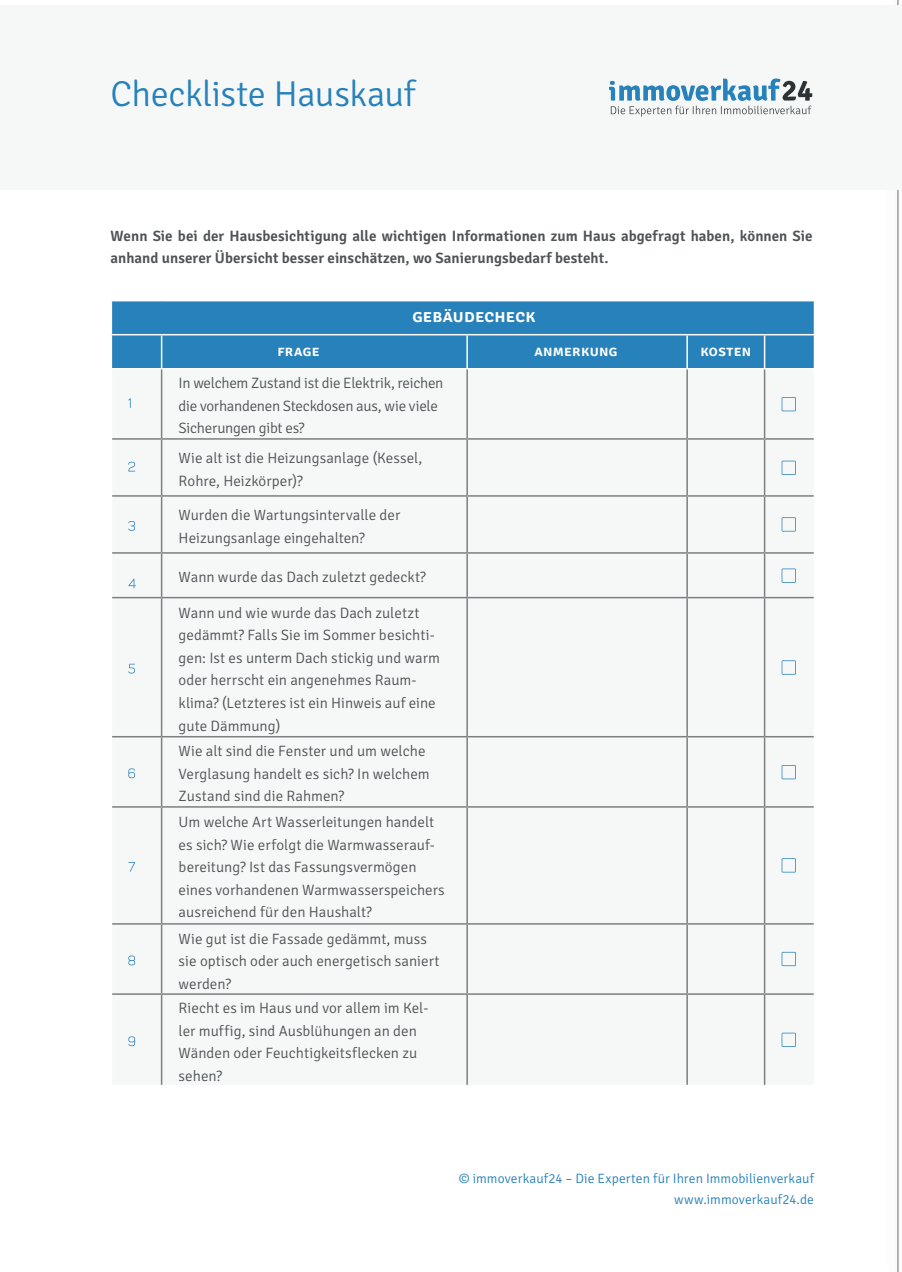
<style>
.page{position:relative;width:902px;height:1272px;background:#fff}
.page>*{position:absolute;margin:0;border:0;box-sizing:border-box;transform-origin:0 0}
.t1{font:300 36px "Signika";letter-spacing:-.01em;color:#2781ba}
.t2{font:600 18px "Signika";letter-spacing:.01em;color:#fff}
.t3{font:300 15px/22.5px "Signika";color:#4f5355}
.t4{font:600 15px/22.5px "Signika";color:#4f5355}
.t5{font:300 15px/22.5px "Signika";letter-spacing:-.02em;color:#4f5355}
.t6{font:600 15px "Signika";letter-spacing:.02em;color:#fff}
.t7{font:300 13.5px "Signika";letter-spacing:.005em;color:#2781ba}
</style>
<div class="page">
<hr style="left:897px;top:0;width:1px;height:1271px;background:#6f7073">
<div style="left:0;top:6px;width:901px;height:184px;background:#f6f8f8"></div>
<div style="left:112px;top:301px;width:701px;height:67px;background:#2781ba"></div>
<div style="left:112px;top:369px;width:701px;height:715px;background:#f6f8f8"></div>
<hr style="left:111px;top:334px;width:51px;height:1px;background:#fff">
<hr style="left:162px;top:334px;width:305px;height:1px;background:#fff">
<hr style="left:161px;top:335px;width:1px;height:33px;background:#fff">
<hr style="left:467px;top:334px;width:220px;height:1px;background:#fff">
<hr style="left:466px;top:335px;width:2px;height:33px;background:#fff">
<hr style="left:687px;top:334px;width:77px;height:1px;background:#fff">
<hr style="left:686px;top:335px;width:1px;height:33px;background:#fff">
<hr style="left:764px;top:334px;width:51px;height:1px;background:#fff">
<hr style="left:763px;top:335px;width:2px;height:33px;background:#fff">
<hr style="left:161px;top:369px;width:1px;height:69px;background:#7c7f80">
<hr style="left:466px;top:369px;width:2px;height:69px;background:#7c7f80">
<hr style="left:686px;top:369px;width:1px;height:69px;background:#7c7f80">
<hr style="left:763px;top:369px;width:2px;height:69px;background:#7c7f80">
<hr style="left:112px;top:438px;width:50px;height:1px;background:#7c7f80">
<hr style="left:162px;top:438px;width:305px;height:1px;background:#7c7f80">
<hr style="left:161px;top:439px;width:1px;height:56px;background:#7c7f80">
<hr style="left:467px;top:438px;width:220px;height:1px;background:#7c7f80">
<hr style="left:466px;top:439px;width:2px;height:56px;background:#7c7f80">
<hr style="left:687px;top:438px;width:77px;height:1px;background:#7c7f80">
<hr style="left:686px;top:439px;width:1px;height:56px;background:#7c7f80">
<hr style="left:764px;top:438px;width:49px;height:1px;background:#7c7f80">
<hr style="left:763px;top:439px;width:2px;height:56px;background:#7c7f80">
<hr style="left:112px;top:495px;width:50px;height:1px;background:#7c7f80">
<hr style="left:162px;top:495px;width:305px;height:1px;background:#7c7f80">
<hr style="left:161px;top:496px;width:1px;height:56px;background:#7c7f80">
<hr style="left:467px;top:495px;width:220px;height:1px;background:#7c7f80">
<hr style="left:466px;top:496px;width:2px;height:56px;background:#7c7f80">
<hr style="left:687px;top:495px;width:77px;height:1px;background:#7c7f80">
<hr style="left:686px;top:496px;width:1px;height:56px;background:#7c7f80">
<hr style="left:764px;top:495px;width:49px;height:1px;background:#7c7f80">
<hr style="left:763px;top:496px;width:2px;height:56px;background:#7c7f80">
<hr style="left:112px;top:552px;width:50px;height:1px;background:#7c7f80">
<hr style="left:162px;top:552px;width:305px;height:1px;background:#7c7f80">
<hr style="left:161px;top:553px;width:1px;height:44px;background:#7c7f80">
<hr style="left:467px;top:552px;width:220px;height:1px;background:#7c7f80">
<hr style="left:466px;top:553px;width:2px;height:44px;background:#7c7f80">
<hr style="left:687px;top:552px;width:77px;height:1px;background:#7c7f80">
<hr style="left:686px;top:553px;width:1px;height:44px;background:#7c7f80">
<hr style="left:764px;top:552px;width:49px;height:1px;background:#7c7f80">
<hr style="left:763px;top:553px;width:2px;height:44px;background:#7c7f80">
<hr style="left:112px;top:597px;width:50px;height:1px;background:#7c7f80">
<hr style="left:162px;top:597px;width:305px;height:1px;background:#7c7f80">
<hr style="left:161px;top:598px;width:1px;height:138px;background:#7c7f80">
<hr style="left:467px;top:597px;width:220px;height:1px;background:#7c7f80">
<hr style="left:466px;top:598px;width:2px;height:138px;background:#7c7f80">
<hr style="left:687px;top:597px;width:77px;height:1px;background:#7c7f80">
<hr style="left:686px;top:598px;width:1px;height:138px;background:#7c7f80">
<hr style="left:764px;top:597px;width:49px;height:1px;background:#7c7f80">
<hr style="left:763px;top:598px;width:2px;height:138px;background:#7c7f80">
<hr style="left:112px;top:736px;width:50px;height:1px;background:#7c7f80">
<hr style="left:162px;top:736px;width:305px;height:1px;background:#7c7f80">
<hr style="left:161px;top:737px;width:1px;height:69px;background:#7c7f80">
<hr style="left:467px;top:736px;width:220px;height:1px;background:#7c7f80">
<hr style="left:466px;top:737px;width:2px;height:69px;background:#7c7f80">
<hr style="left:687px;top:736px;width:77px;height:1px;background:#7c7f80">
<hr style="left:686px;top:737px;width:1px;height:69px;background:#7c7f80">
<hr style="left:764px;top:736px;width:49px;height:1px;background:#7c7f80">
<hr style="left:763px;top:737px;width:2px;height:69px;background:#7c7f80">
<hr style="left:112px;top:806px;width:50px;height:1px;background:#7c7f80">
<hr style="left:162px;top:806px;width:305px;height:1px;background:#7c7f80">
<hr style="left:161px;top:807px;width:1px;height:116px;background:#7c7f80">
<hr style="left:467px;top:806px;width:220px;height:1px;background:#7c7f80">
<hr style="left:466px;top:807px;width:2px;height:116px;background:#7c7f80">
<hr style="left:687px;top:806px;width:77px;height:1px;background:#7c7f80">
<hr style="left:686px;top:807px;width:1px;height:116px;background:#7c7f80">
<hr style="left:764px;top:806px;width:49px;height:1px;background:#7c7f80">
<hr style="left:763px;top:807px;width:2px;height:116px;background:#7c7f80">
<hr style="left:112px;top:923px;width:50px;height:1px;background:#7c7f80">
<hr style="left:162px;top:923px;width:305px;height:1px;background:#7c7f80">
<hr style="left:161px;top:924px;width:1px;height:69px;background:#7c7f80">
<hr style="left:467px;top:923px;width:220px;height:1px;background:#7c7f80">
<hr style="left:466px;top:924px;width:2px;height:69px;background:#7c7f80">
<hr style="left:687px;top:923px;width:77px;height:1px;background:#7c7f80">
<hr style="left:686px;top:924px;width:1px;height:69px;background:#7c7f80">
<hr style="left:764px;top:923px;width:49px;height:1px;background:#7c7f80">
<hr style="left:763px;top:924px;width:2px;height:69px;background:#7c7f80">
<hr style="left:161px;top:994px;width:1px;height:90px;background:#7c7f80">
<hr style="left:466px;top:994px;width:2px;height:90px;background:#7c7f80">
<hr style="left:686px;top:994px;width:1px;height:90px;background:#7c7f80">
<hr style="left:763px;top:994px;width:2px;height:90px;background:#7c7f80">
<hr style="left:112px;top:993px;width:50px;height:1px;background:#7c7f80">
<hr style="left:162px;top:993px;width:305px;height:1px;background:#7c7f80">
<hr style="left:467px;top:993px;width:220px;height:1px;background:#7c7f80">
<hr style="left:687px;top:993px;width:77px;height:1px;background:#7c7f80">
<hr style="left:764px;top:993px;width:49px;height:1px;background:#7c7f80">
<svg style="left:128px;top:398px;width:3px;height:10px"></svg>
<svg style="left:781px;top:397px;width:14px;height:14px"></svg>
<svg style="left:128px;top:462px;width:7px;height:9px"></svg>
<svg style="left:781px;top:460px;width:14px;height:15px"></svg>
<svg style="left:128px;top:521px;width:7px;height:10px"></svg>
<svg style="left:781px;top:517px;width:14px;height:14px"></svg>
<svg style="left:128px;top:578px;width:8px;height:10px"></svg>
<svg style="left:781px;top:568px;width:14px;height:14px"></svg>
<svg style="left:128px;top:663px;width:7px;height:10px"></svg>
<svg style="left:781px;top:660px;width:14px;height:14px"></svg>
<svg style="left:128px;top:768px;width:7px;height:10px"></svg>
<svg style="left:781px;top:765px;width:14px;height:14px"></svg>
<svg style="left:128px;top:862px;width:7px;height:9px"></svg>
<svg style="left:781px;top:858px;width:14px;height:14px"></svg>
<svg style="left:128px;top:955px;width:7px;height:10px"></svg>
<svg style="left:781px;top:951px;width:14px;height:15px"></svg>
<svg style="left:128px;top:1036px;width:7px;height:10px"></svg>
<svg style="left:781px;top:1032px;width:14px;height:14px"></svg>
<svg style="left:609px;top:78px;width:203px;height:39px"></svg>
<p class="t1" style="left:111px;top:74px;width:306px">Checkliste Hauskauf</p>
<p class="t4" style="left:111px;top:224px;width:703px">Wenn Sie bei der Hausbesichtigung alle wichtigen Informationen zum Haus abgefragt haben, können Sie anhand unserer Übersicht besser einschätzen, wo Sanierungsbedarf besteht.</p>
<p class="t2" style="left:412px;top:306px;width:125px">gebäudecheck</p>
<p class="t6" style="left:277px;top:342px;width:44px">frage</p>
<p class="t6" style="left:534px;top:342px;width:85px">anmerkung</p>
<p class="t6" style="left:700px;top:342px;width:52px">kosten</p>
<p class="t5" style="left:179px;top:372px;width:266px">In welchem Zustand ist die Elektrik, reichen die vorhandenen Steckdosen aus, wie viele</p>
<p class="t5" style="left:179px;top:417px;width:127px">Sicherungen gibt es?</p>
<p class="t3" style="left:179px;top:447px;width:245px">Wie alt ist die Heizungsanlage (Kessel,<br>Rohre, Heizkörper)?</p>
<p class="t3" style="left:179px;top:504px;width:223px">Wurden die Wartungsintervalle der</p>
<p class="t3" style="left:179px;top:526px;width:188px">Heizungsanlage eingehalten?</p>
<p class="t3" style="left:179px;top:566px;width:249px">Wann wurde das Dach zuletzt gedeckt?</p>
<p class="t3" style="left:179px;top:602px;width:263px">Wann und wie wurde das Dach zuletzt gedämmt? Falls Sie im Sommer besichti&shy;gen: Ist es unterm Dach stickig und warm oder herrscht ein angenehmes Raum&shy;klima? (Letzteres ist ein Hinweis auf eine gute Dämmung)</p>
<p class="t3" style="left:179px;top:740px;width:253px">Wie alt sind die Fenster und um welche<br>Verglasung handelt es sich? In welchem<br>Zustand sind die Rahmen?</p>
<p class="t3" style="left:179px;top:811px;width:268px">Um welche Art Wasserleitungen handelt es sich? Wie erfolgt die Warmwasserauf&shy;bereitung? Ist das Fassungsvermögen eines vorhandenen Warmwasserspeichers ausreichend für den Haushalt?</p>
<p class="t3" style="left:179px;top:927px;width:262px">Wie gut ist die Fassade gedämmt, muss sie optisch oder auch energetisch saniert werden?</p>
<p class="t3" style="left:179px;top:997px;width:251px">Riecht es im Haus und vor allem im Kel&shy;ler muffig, sind Ausblühungen an den<br>Wänden oder Feuchtigkeitsflecken zu sehen?</p>
<p class="t7" style="left:459px;top:1171px;width:356px">© immoverkauf24 – Die Experten für Ihren Immobilienverkauf</p>
<p class="t7" style="left:674px;top:1192px;width:141px">www.immoverkauf24.de</p>
</div>
